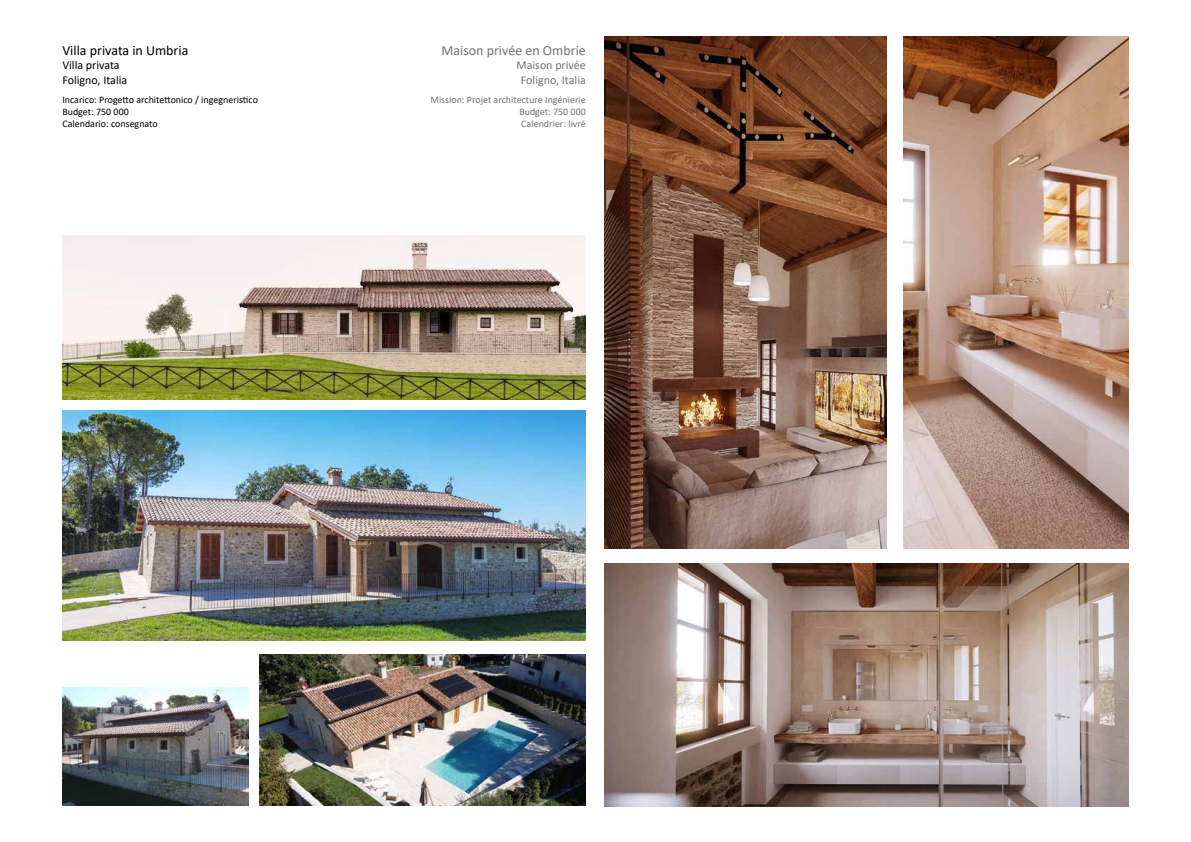
<style>
.page{position:relative;width:1191px;height:842px;background:#fff}
.page>*{position:absolute;margin:0;border:0;box-sizing:border-box;transform-origin:0 0}
.t1{font:14px "Calibri";color:#727271}
.t2{font:14px "Calibri";color:#000}
.t3{font:12px/14.4px "Calibri";color:#727271;text-align:center}
.t4{font:12px/14.4px "Calibri";color:#000}
.t5{font:10px/12px "Calibri";color:#000}
.t6{font:10px/12px "Calibri";color:#727271;text-align:justify}
</style>
<div class="page">
<img style="left:62px;top:411px;width:524px;height:230px">
<img style="left:62px;top:235px;width:524px;height:164px">
<img style="left:62px;top:687px;width:187px;height:119px">
<img style="left:259px;top:655px;width:327px;height:151px">
<img style="left:604px;top:563px;width:524px;height:243px">
<img style="left:903px;top:36px;width:225px;height:512px">
<img style="left:604px;top:36px;width:283px;height:512px">
<h1 class="t2" style="left:62px;top:41px;width:128px">Villa privata in Umbria</h1>
<p class="t4" style="left:62px;top:58px;width:66px">Villa privata<br>Foligno, Italia</p>
<p class="t5" style="left:62px;top:93px;width:197px">Incarico: Progetto architettonico / ingegneristico<br>Budget: 750 000<br>Calendario: consegnato</p>
<h1 class="t1" style="left:441px;top:41px;width:146px">Maison privée en Ombrie</h1>
<p class="t3" style="left:516px;top:58px;width:71px">Maison privée<br>Foligno, Italia</p>
<p class="t6" style="left:519px;top:93px;width:68px;text-indent:-89px">Mission: Projet architecture Ingénierie Budget: 750 000<br>Calendrier: livré</p>
</div>
